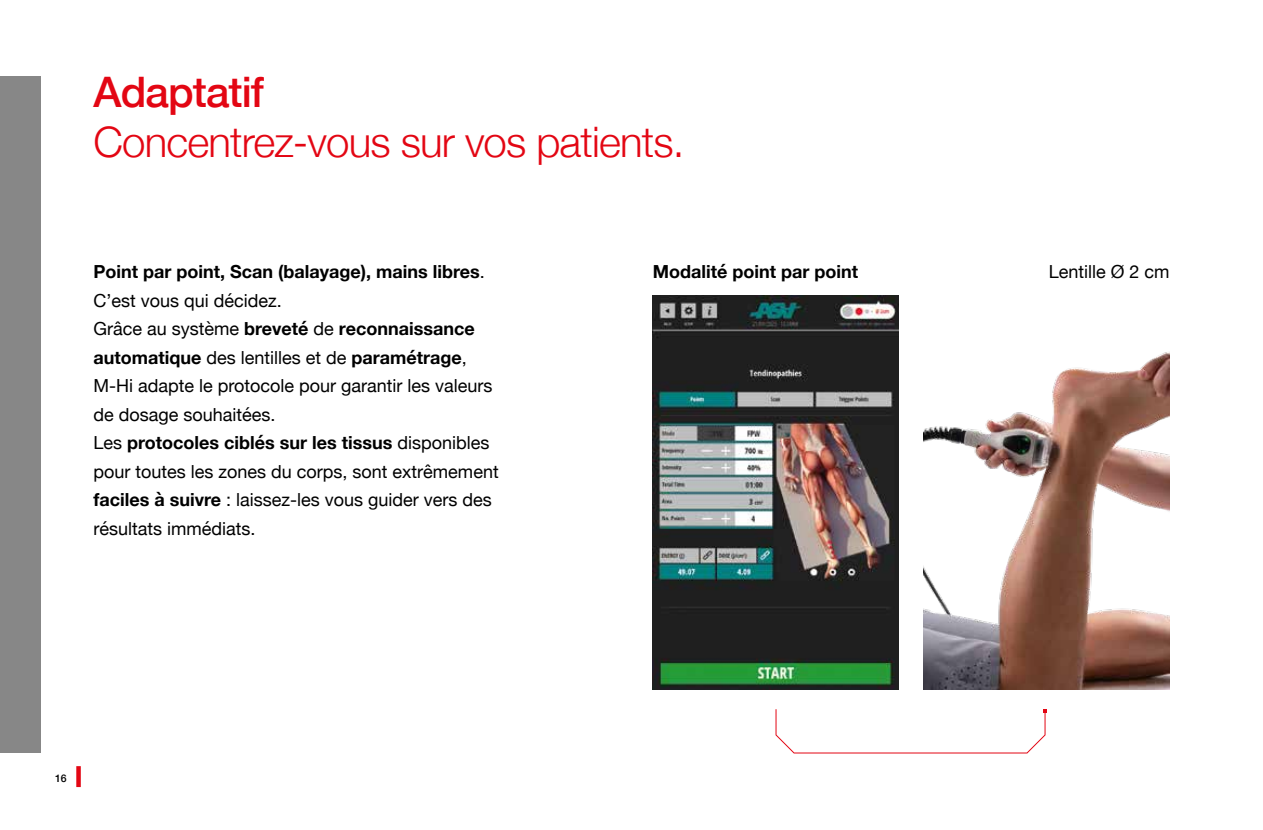
<style>
.page{position:relative;width:1263px;height:830px;background:#fff}
.page>*{position:absolute;margin:0;border:0;box-sizing:border-box;transform-origin:0 0}
.t1{font:300 42px "Helvetica Neue";letter-spacing:-.02em;color:#e30613}
.t2{font:500 42px "Helvetica Neue";letter-spacing:-.02em;color:#e30613}
.t3{font:18px/28.5px "Helvetica Neue";color:#000}
.t4{font:700 18px "Helvetica Neue";color:#000}
.t5{font:500 10.5px "Helvetica Neue";color:#000}
.s1{font-weight:700}
</style>
<div class="page">
<div style="left:0;top:77px;width:41px;height:676px;background:#878787"></div>
<div style="left:76px;top:765px;width:5px;height:21px;background:#e30613"></div>
<svg style="left:775px;top:709px;width:271px;height:44px"></svg>
<img style="left:653px;top:295px;width:245px;height:394px">
<img style="left:924px;top:352px;width:245px;height:336px">
<h1 class="t2" style="left:94px;top:58px;width:172px">Adaptatif</h1>
<h1 class="t1" style="left:94px;top:108px;width:592px">Concentrez-vous sur vos patients.</h1>
<p class="t3" style="left:94px;top:258px;width:407px"><span class="s1">Point par point, Scan (balayage), mains libres</span>.<br>C’est vous qui décidez.<br>Grâce au système <span class="s1">breveté</span> de <span class="s1">reconnaissance automatique</span> des lentilles et de <span class="s1">paramétrage</span>, M-Hi adapte le protocole pour garantir les valeurs de dosage souhaitées.<br>Les <span class="s1">protocoles ciblés sur les tissus</span> disponibles pour toutes les zones du corps, sont extrêmement <span class="s1">faciles à suivre</span> : laissez-les vous guider vers des résultats immédiats.</p>
<p class="t4" style="left:653px;top:257px;width:207px">Modalité point par point</p>
<p class="t3" style="left:1049px;top:258px;width:122px">Lentille Ø 2 cm</p>
<p class="t5" style="left:55px;top:769px;width:13px">16</p>
</div>
